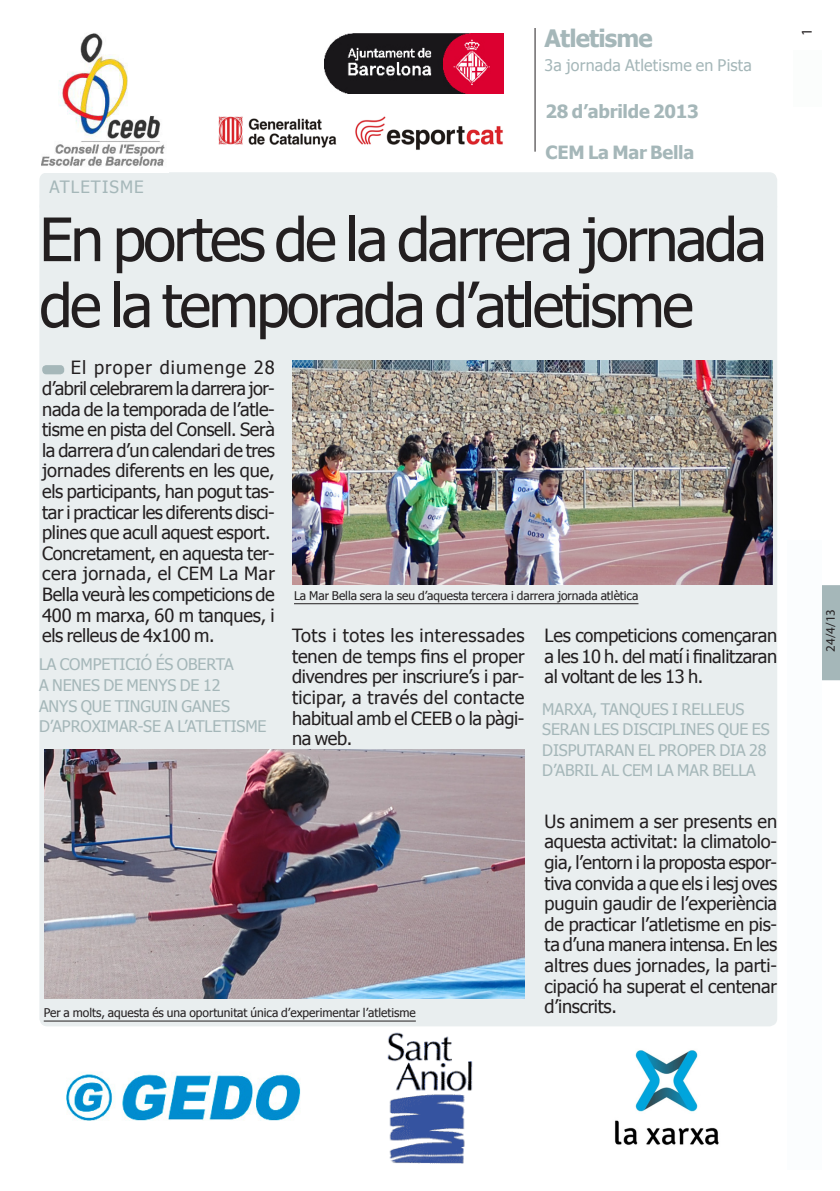
<style>
.page{position:relative;width:840px;height:1191px;background:#fff}
.page>*{position:absolute;margin:0;border:0;box-sizing:border-box;transform-origin:0 0}
.totc_TITULAR-noti-31{font:60px/66px "Tahoma";letter-spacing:-.045em;color:#231f20}
.t1{font:700 24px "Tahoma";letter-spacing:-.035em;color:#a5b7b9}
.totc_TEXT_BASE{font:18.2px/20.6px "Tahoma";letter-spacing:-.02em;color:#231f20;text-align:justify}
.t2{font:700 18.2px "Tahoma";letter-spacing:-.015em;color:#a5b7b9}
.totc_EPÍGRAF{font:17px "Tahoma";letter-spacing:.065em;color:#a5b7b9}
.totc_EPÍGRAF-2{font:16px/20.6px "Tahoma";letter-spacing:-.005em;color:#a5b7b9}
.totc_EPÍGRAF-3{font:16px "Tahoma";letter-spacing:.015em;color:#a5b7b9}
.t3{font:15px "Myriad Pro";color:#231f20}
.totc_FRASE_noti-càrr{font:13px "Myriad Pro";color:#231f20}
.totc_PEU_FOTO{font:12px "Tahoma";letter-spacing:-.005em;color:#231f20}
</style>
<div class="page">
<div style="left:822px;top:585px;width:17px;height:95px;background:#a5b7b9"></div>
<div style="left:39px;top:200px;width:737px;height:826px;background:#e9eeef;border-radius:8px"></div>
<div style="left:42px;top:365px;width:22px;height:9px;background:#a5b7b9;border-radius:4px"></div>
<div style="left:39px;top:172px;width:737px;height:41px;background:#e9eeef;border-radius:8px"></div>
<img style="left:292px;top:360px;width:480px;height:224px">
<hr style="left:294px;top:603px;width:344px;height:1px;background:#231f20">
<hr style="left:534px;top:28px;width:1px;height:124px;background:#231f20">
<div style="left:787px;top:540px;width:34px;height:629px;background:#fbfdfe"></div>
<div style="left:793px;top:50px;width:28px;height:57px;background:#fbfdfc"></div>
<img style="left:324px;top:33px;width:178px;height:60px">
<img style="left:66px;top:1072px;width:235px;height:49px">
<img style="left:615px;top:1050px;width:104px;height:95px">
<img style="left:387px;top:1032px;width:86px;height:131px">
<img style="left:218px;top:116px;width:285px;height:34px">
<img style="left:41px;top:33px;width:124px;height:133px">
<img style="left:45px;top:749px;width:479px;height:249px">
<hr style="left:44px;top:1020px;width:371px;height:1px;background:#231f20">
<p class="t1" style="left:544px;top:21px;width:109px">Atletisme</p>
<p class="totc_EPÍGRAF-3" style="left:544px;top:54px;width:209px">3a jornada Atletisme en Pista</p>
<p class="totc_EPÍGRAF" style="left:49px;top:176px;width:96px">ATLETISME</p>
<p class="t2" style="left:545px;top:99px;width:154px">28 d’abrilde 2013</p>
<p class="t2" style="left:545px;top:140px;width:150px">CEM La Mar Bella</p>
<p class="totc_TITULAR-noti-31" style="left:39px;top:204px;width:728px">En portes de la darrera jornada de la temporada d’atletisme</p>
<p class="totc_TEXT_BASE" style="left:42px;top:356px;width:234px;text-indent:29px">El proper diumenge 28 d’abril celebrarem la darrera jor&shy;nada de la temporada de l’atle&shy;tisme en pista del Consell. Serà la darrera d’un calendari de tres jornades diferents en les que, els participants, han pogut tas&shy;tar i practicar les diferents disci&shy;plines que acull aquest esport.</p>
<p class="totc_TEXT_BASE" style="left:42px;top:542px;width:234px">Concretament, en aquesta ter&shy;cera jornada, el CEM La Mar Bella veurà les competicions de 400 m marxa, 60 m tanques, i els relleus de 4x100 m.</p>
<p class="totc_PEU_FOTO" style="left:294px;top:587px;width:346px">La Mar Bella sera la seu d’aquesta tercera i darrera jornada atlètica</p>
<p class="totc_TEXT_BASE" style="left:292px;top:624px;width:234px">Tots i totes les interessades tenen de temps fins el proper divendres per inscriure’s i par&shy;ticipar, a través del contacte habitual amb el CEEB o la pàgi&shy;na web.</p>
<p class="totc_TEXT_BASE" style="left:544px;top:624px;width:234px">Les competicions començaran a les 10 h. del matí i finalitzaran al voltant de les 13 h.</p>
<p class="totc_EPÍGRAF-2" style="left:39px;top:653px;width:229px">LA COMPETICIÓ ÉS OBERTA<br>A NENES DE MENYS DE 12<br>ANYS QUE TINGUIN GANES<br>D’APROXIMAR-SE A L’ATLETISME</p>
<p class="totc_EPÍGRAF-2" style="left:542px;top:697px;width:229px">MARXA, TANQUES I RELLEUS<br>SERAN LES DISCIPLINES QUE ES<br>DISPUTARAN EL PROPER DIA 28<br>D’ABRIL AL CEM LA MAR BELLA</p>
<p class="totc_TEXT_BASE" style="left:544px;top:810px;width:234px">Us animem a ser presents en aquesta activitat: la climatolo&shy;gia, l’entorn i la proposta espor&shy;tiva convida a que els i lesj oves puguin gaudir de l’experiència de practicar l’atletisme en pis&shy;ta d’una manera intensa. En les altres dues jornades, la parti&shy;cipació ha superat el centenar d’inscrits.</p>
<p class="totc_PEU_FOTO" style="left:44px;top:1004px;width:373px">Per a molts, aquesta és una oportunitat única d’experimentar l’atletisme</p>
<p class="t3" style="left:797px;top:36px;width:9px;rotate:-90deg">1</p>
<p class="totc_FRASE_noti-càrr" style="left:822px;top:652px;width:44px;rotate:-90deg">24/4/13</p>
</div>
